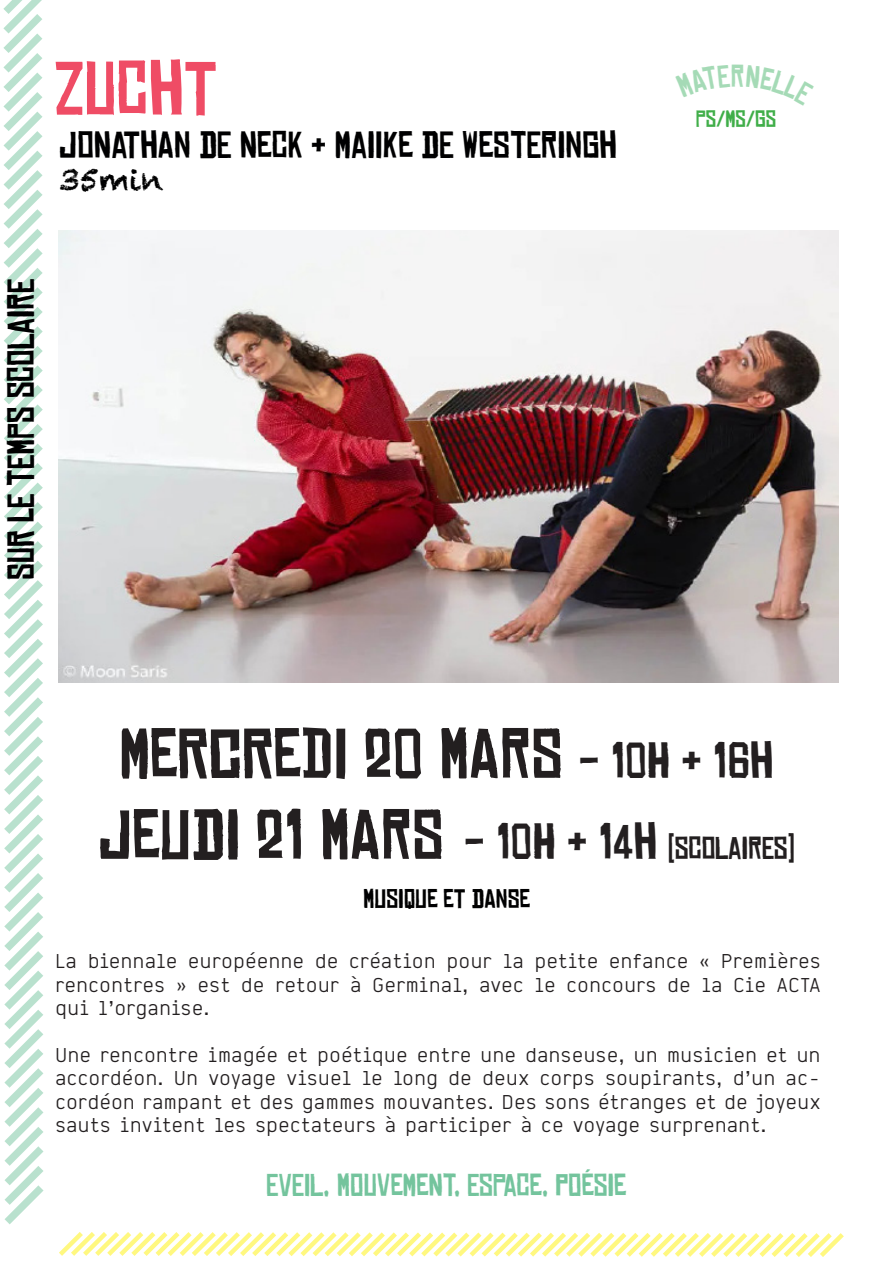
<style>
.page{position:relative;width:893px;height:1263px;background:#fff}
.page>*{position:absolute;margin:0;border:0;box-sizing:border-box;transform-origin:0 0}
.t1{font:72px "Chinese Rocks Rg";color:#ef4c65}
.t2{font:67.5px "Chinese Rocks Rg";color:#231f20}
.t3{font:36px "Chinese Rocks Rg";color:#000001}
.t4{font:30px "Chinese Rocks Rg";color:#74c49d}
.t5{font:30px "Chinese Rocks Rg";color:#231f20}
.t6{font:30px "Chalkduster";color:#000001}
.t7{font:25.5px "Chinese Rocks Rg";color:#000001}
.Style_de_paragraphe{font:22.5px "Chinese Rocks Rg";color:#40ae49}
.t8{font:19.5px/23.4px "Deck";color:#231f20;text-align:justify}
.s1{font-size:48px}
.s2{font-size:67.5px}
</style>
<div class="page">
<svg style="left:3px;top:0;width:41px;height:1225px"></svg>
<svg style="left:59px;top:1232px;width:785px;height:25px"></svg>
<img style="left:59px;top:231px;width:780px;height:451px">
<p class="t1" style="left:54px;top:50px;width:162px">ZUCHT</p>
<p class="t3" style="left:59px;top:126px;width:560px">JONATHAN DE NECK &amp; MAIIKE DE WESTERINGH</p>
<p class="t6" style="left:59px;top:163px;width:106px">35min</p>
<p class="t3" style="left:2px;top:580px;width:302px;rotate:-90deg">SUR LE TEMPS SCOLAIRE</p>
<p class="Style_de_paragraphe" style="left:696px;top:106px;width:82px">PS/MS/GS</p>
<p class="t2" style="left:119px;top:718px;width:655px">MERCREDI 20 MARS <span class="s1">- 10H + 16H</span></p>
<p class="t2" style="left:98px;top:799px;width:62px">JEUDI</p>
<p class="t5" style="left:256px;top:832px;width:541px"><span class="s2">21 MARS</span> <span class="s1">- 10H &amp; 14H</span> (SCOLAIRES)</p>
<p class="t7" style="left:363px;top:885px;width:157px">MUSIQUE ET DANSE</p>
<p class="t8" style="left:55px;top:949px;width:767px">La biennale européenne de création pour la petite enfance « Premières rencontres » est de retour à Germinal, avec le concours de la Cie ACTA qui l’organise.</p>
<p class="t8" style="left:55px;top:1043px;width:767px">Une rencontre imagée et poétique entre une danseuse, un musicien et un accordéon. Un voyage visuel le long de deux corps soupirants, d’un ac&shy;cordéon rampant et des gammes mouvantes. Des sons étranges et de joyeux sauts invitent les spectateurs à participer à ce voyage surprenant.</p>
<p class="t4" style="left:267px;top:1168px;width:339px">EVEIL, MOUVEMENT, ESPACE, POÉSIE</p>
</div>
